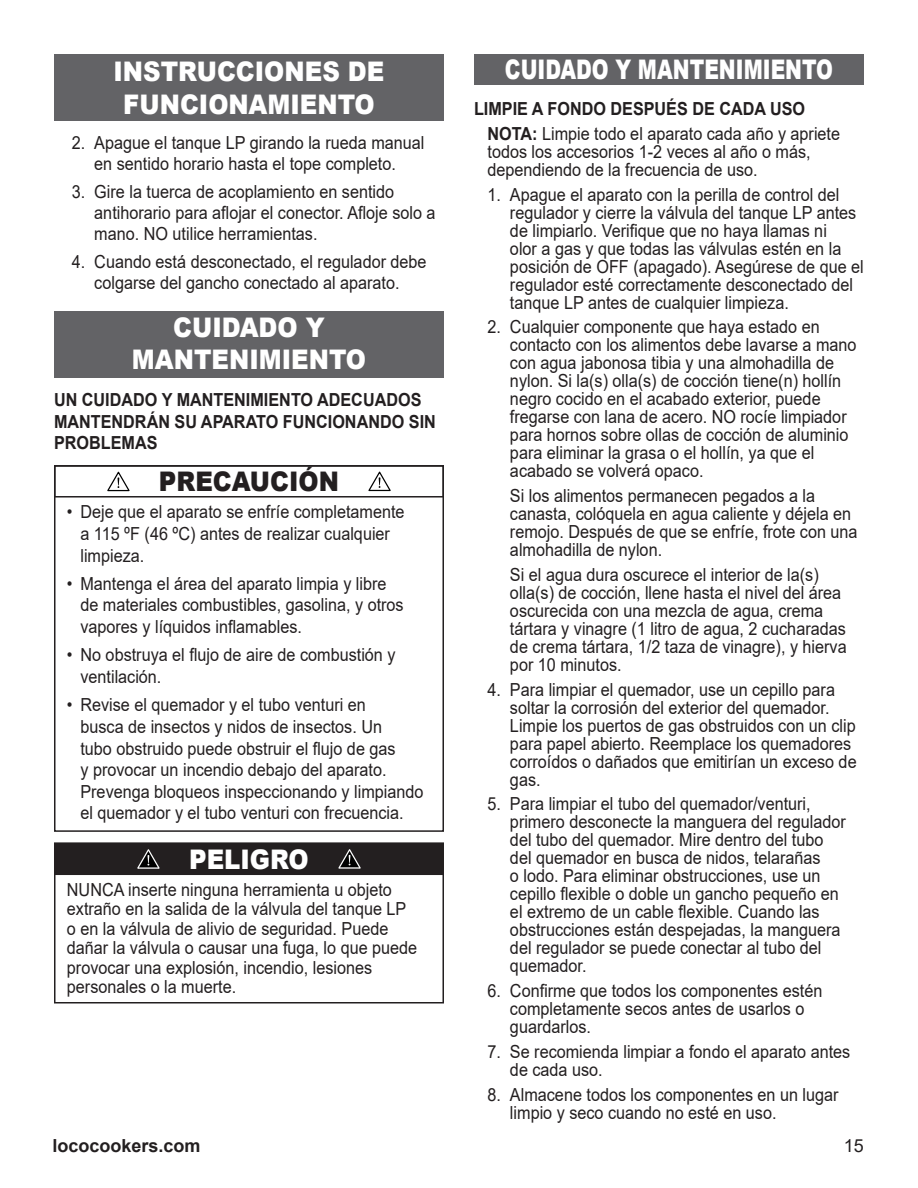
<style>
.page{position:relative;width:918px;height:1188px;background:#fff}
.page>*{position:absolute;margin:0;border:0;box-sizing:border-box;transform-origin:0 0}
.t1{font:900 27px/32.4px "Arial";color:#fff;text-align:center;scale:.9 1}
.t2{font:900 27px "Arial";color:#fff;scale:.75 1}
.t3{font:900 27px "Arial";color:#231f20;scale:.9 1}
.t4{font:18px/18px "Arial";color:#231f20;scale:.9 1}
.t5{font:700 18px/21.6px "Arial";color:#231f20;scale:.9 1}
.t6{font:700 18px "Arial";color:#231f20}
.t7{font:18px "Arial";color:#231f20}
.s1{font-weight:700}
</style>
<div class="page">
<div style="left:474px;top:54px;width:390px;height:31px;background:#636366"></div>
<div style="left:54px;top:465px;width:390px;height:33px;border:2px solid #231f20"></div>
<div style="left:54px;top:465px;width:390px;height:367px;border:2px solid #231f20"></div>
<svg style="left:107px;top:471px;width:23px;height:21px"></svg>
<svg style="left:368px;top:471px;width:23px;height:21px"></svg>
<div style="left:55px;top:843px;width:388px;height:31px;background:#231f20"></div>
<div style="left:54px;top:843px;width:390px;height:32px;border:2px solid #231f20"></div>
<div style="left:54px;top:843px;width:390px;height:161px;border:2px solid #231f20"></div>
<svg style="left:137px;top:849px;width:23px;height:20px"></svg>
<svg style="left:338px;top:849px;width:23px;height:20px"></svg>
<div style="left:54px;top:311px;width:390px;height:66px;background:#636366"></div>
<div style="left:54px;top:54px;width:390px;height:67px;background:#636366"></div>
<p class="t1" style="left:114px;top:55px;width:302px">INSTRUCCIONES DE<br>FUNCIONAMIENTO</p>
<p class="t4" style="left:72px;top:132px;width:393px;line-height:21px;text-align:center">2. Apague el tanque LP girando la rueda manual en sentido horario hasta el tope completo.</p>
<p class="t4" style="left:94px;top:181px;width:381px;line-height:21px;text-indent:-23px">3. Gire la tuerca de acoplamiento en sentido antihorario para aflojar el conector. Afloje solo a mano. NO utilice herramientas.</p>
<p class="t4" style="left:72px;top:251px;width:396px;line-height:21px;text-align:center">4. Cuando está desconectado, el regulador debe colgarse del gancho conectado al aparato.</p>
<p class="t1" style="left:173px;top:310px;width:170px">CUIDADO Y</p>
<p class="t1" style="left:132px;top:343px;width:262px">MANTENIMIENTO</p>
<p class="t5" style="left:54px;top:389px;width:426px">UN CUIDADO Y MANTENIMIENTO ADECUADOS<br>MANTENDRÁN SU APARATO FUNCIONANDO SIN<br>PROBLEMAS</p>
<p class="t3" style="left:159px;top:462px;width:202px">PRECAUCIÓN</p>
<p class="t4" style="left:80px;top:501px;width:362px;line-height:21.6px;text-indent:-14px">• Deje que el aparato se enfríe completamente a 115 ºF (46 ºC) antes de realizar cualquier limpieza.</p>
<p class="t4" style="left:80px;top:573px;width:361px;line-height:21.6px;text-indent:-14px">• Mantenga el área del aparato limpia y libre de materiales combustibles, gasolina, y otros vapores y líquidos inflamables.</p>
<p class="t4" style="left:80px;top:644px;width:352px;line-height:21.6px;text-indent:-14px">• No obstruya el flujo de aire de combustión y ventilación.</p>
<p class="t4" style="left:80px;top:694px;width:383px;line-height:21.6px;text-indent:-14px">• Revise el quemador y el tubo venturi en<br>busca de insectos y nidos de insectos. Un<br>tubo obstruido puede obstruir el flujo de gas<br>y provocar un incendio debajo del aparato.<br>Prevenga bloqueos inspeccionando y limpiando el quemador y el tubo venturi con frecuencia.</p>
<p class="t1" style="left:189px;top:842px;width:135px">PELIGRO</p>
<p class="t4" style="left:67px;top:880px;width:391px;line-height:19.5px">NUNCA inserte ninguna herramienta u objeto extraño en la salida de la válvula del tanque LP o en la válvula de alivio de seguridad. Puede dañar la válvula o causar una fuga, lo que puede provocar una explosión, incendio, lesiones personales o la muerte.</p>
<p class="t2" style="left:505px;top:50px;width:439px">CUIDADO Y MANTENIMIENTO</p>
<p class="t5" style="left:474px;top:98px;width:370px">LIMPIE A FONDO DESPUÉS DE CADA USO</p>
<p class="t4" style="left:487px;top:124px;width:393px"><span class="s1">NOTA:</span> Limpie todo el aparato cada año y apriete todos los accesorios 1-2 veces al año o más, dependiendo de la frecuencia de uso.</p>
<p class="t4" style="left:510px;top:185px;width:395px;text-indent:-23px">1. Apague el aparato con la perilla de control del regulador y cierre la válvula del tanque LP antes de limpiarlo. Verifique que no haya llamas ni<br>olor a gas y que todas las válvulas estén en la posición de OFF (apagado). Asegúrese de que el regulador esté correctamente desconectado del tanque LP antes de cualquier limpieza.</p>
<p class="t4" style="left:510px;top:318px;width:387px;text-indent:-23px">2. Cualquier componente que haya estado en contacto con los alimentos debe lavarse a mano con agua jabonosa tibia y una almohadilla de nylon. Si la(s) olla(s) de cocción tiene(n) hollín negro cocido en el acabado exterior, puede fregarse con lana de acero. NO rocíe limpiador para hornos sobre ollas de cocción de aluminio para eliminar la grasa o el hollín, ya que el acabado se volverá opaco.</p>
<p class="t4" style="left:510px;top:487px;width:388px">Si los alimentos permanecen pegados a la canasta, colóquela en agua caliente y déjela en remojo. Después de que se enfríe, frote con una almohadilla de nylon.</p>
<p class="t4" style="left:510px;top:565px;width:376px">Si el agua dura oscurece el interior de la(s) olla(s) de cocción, llene hasta el nivel del área oscurecida con una mezcla de agua, crema tártara y vinagre (1 litro de agua, 2 cucharadas de crema tártara, 1/2 taza de vinagre), y hierva por 10 minutos.</p>
<p class="t4" style="left:510px;top:680px;width:387px;text-indent:-23px">4. Para limpiar el quemador, use un cepillo para soltar la corrosión del exterior del quemador.<br>Limpie los puertos de gas obstruidos con un clip para papel abierto. Reemplace los quemadores corroídos o dañados que emitirían un exceso de gas.</p>
<p class="t4" style="left:510px;top:795px;width:375px;text-indent:-23px">5. Para limpiar el tubo del quemador/venturi, primero desconecte la manguera del regulador del tubo del quemador. Mire dentro del tubo del quemador en busca de nidos, telarañas<br>o lodo. Para eliminar obstrucciones, use un cepillo flexible o doble un gancho pequeño en el extremo de un cable flexible. Cuando las obstrucciones están despejadas, la manguera del regulador se puede conectar al tubo del quemador.</p>
<p class="t4" style="left:510px;top:982px;width:349px;text-indent:-23px">6. Confirme que todos los componentes estén completamente secos antes de usarlos o guardarlos.</p>
<p class="t4" style="left:510px;top:1042px;width:380px;text-indent:-23px">7. Se recomienda limpiar a fondo el aparato antes de cada uso.</p>
<p class="t4" style="left:510px;top:1085px;width:367px;text-indent:-23px">8. Almacene todos los componentes en un lugar limpio y seco cuando no esté en uso.</p>
<p class="t6" style="left:52px;top:1133px;width:150px">lococookers.com</p>
<p class="t7" style="left:844px;top:1134px;width:22px">15</p>
</div>
